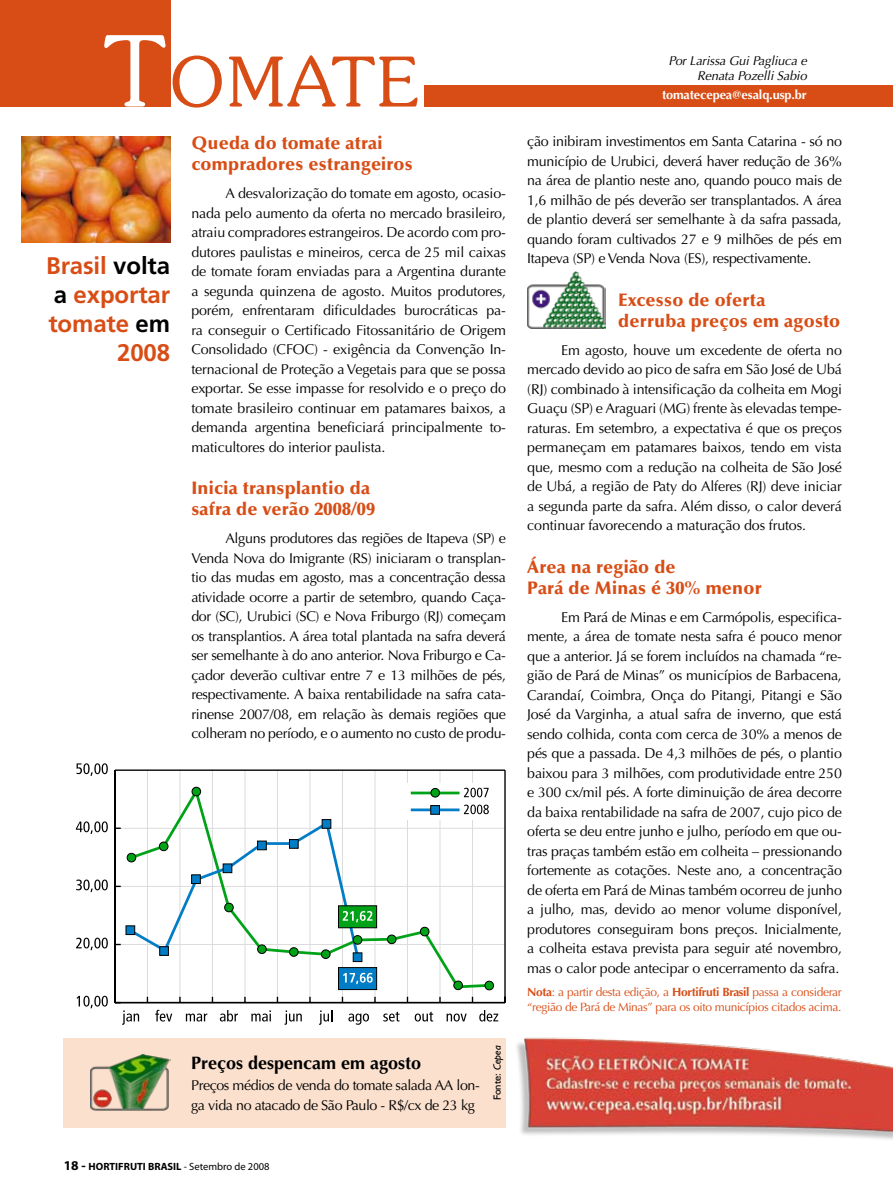
<style>
.page{position:relative;width:893px;height:1191px;background:#fff}
.page>*{position:absolute;margin:0;border:0;box-sizing:border-box;transform-origin:0 0}
.t1{font:300 68.25px "Souvenir";letter-spacing:.03em;color:#d84d15}
.t2{font:700 24px/28.8px "Frutiger";letter-spacing:-.005em;color:#d84d15;text-align:right}
.t3{font:900 18px/21px "Optima";letter-spacing:.015em;color:#d84d15}
.t4{font:700 18px "Optima";color:#000}
.t5{font:14.25px/19.5px "Optima";letter-spacing:-.02em;color:#000;text-align:justify}
.t6{font:italic 12.75px/15px "Optima";letter-spacing:-.01em;color:#000;text-align:right}
.t7{font:700 12.75px "Optima";letter-spacing:-.01em;color:#fff}
.t8{font:12px/15px "Optima";letter-spacing:-.03em;color:#d84d15}
.t9{font:700 10.5px "Myriad Pro";color:#000}
.t10{font:10.5px "Humanist 521 BT";color:#000}
.s1{font-size:97.5px;color:#fff}
.s2{color:#000}
.s3{font-style:italic}
.s4{font-size:13.5px}
.s5{font-weight:400}
.s6{font-weight:700}
</style>
<div class="page">
<div style="left:64px;top:1037px;width:442px;height:90px;background:#fae0cd"></div>
<hr style="left:147px;top:770px;width:1px;height:232px;background:#dcdcdc">
<hr style="left:180px;top:770px;width:1px;height:232px;background:#dcdcdc">
<hr style="left:212px;top:770px;width:1px;height:232px;background:#dcdcdc">
<hr style="left:245px;top:770px;width:1px;height:232px;background:#dcdcdc">
<hr style="left:277px;top:770px;width:1px;height:232px;background:#dcdcdc">
<hr style="left:310px;top:770px;width:1px;height:232px;background:#dcdcdc">
<hr style="left:342px;top:770px;width:1px;height:232px;background:#dcdcdc">
<hr style="left:375px;top:770px;width:1px;height:232px;background:#dcdcdc">
<hr style="left:407px;top:770px;width:1px;height:232px;background:#dcdcdc">
<hr style="left:440px;top:770px;width:1px;height:232px;background:#dcdcdc">
<hr style="left:472px;top:770px;width:1px;height:232px;background:#dcdcdc">
<hr style="left:115px;top:944px;width:390px;height:1px;background:#dcdcdc">
<hr style="left:115px;top:886px;width:390px;height:1px;background:#dcdcdc">
<hr style="left:115px;top:828px;width:390px;height:1px;background:#dcdcdc">
<hr style="left:115px;top:769px;width:390px;height:2px;background:#000">
<hr style="left:504px;top:770px;width:2px;height:232px;background:#000">
<svg style="left:179px;top:996px;width:2px;height:6px"></svg>
<svg style="left:244px;top:996px;width:2px;height:6px"></svg>
<svg style="left:309px;top:996px;width:2px;height:6px"></svg>
<svg style="left:374px;top:996px;width:2px;height:6px"></svg>
<svg style="left:439px;top:996px;width:2px;height:6px"></svg>
<hr style="left:115px;top:1002px;width:390px;height:1px;background:#000">
<hr style="left:114px;top:770px;width:2px;height:232px;background:#000">
<svg style="left:122px;top:1010px;width:17px;height:14px"></svg>
<svg style="left:155px;top:1009px;width:17px;height:12px"></svg>
<svg style="left:186px;top:1013px;width:21px;height:8px"></svg>
<svg style="left:220px;top:1010px;width:18px;height:11px"></svg>
<svg style="left:251px;top:1010px;width:20px;height:11px"></svg>
<svg style="left:285px;top:1010px;width:17px;height:14px"></svg>
<svg style="left:319px;top:1010px;width:13px;height:14px"></svg>
<svg style="left:348px;top:1013px;width:21px;height:11px"></svg>
<svg style="left:383px;top:1011px;width:16px;height:10px"></svg>
<svg style="left:415px;top:1011px;width:18px;height:10px"></svg>
<svg style="left:447px;top:1013px;width:20px;height:8px"></svg>
<svg style="left:479px;top:1010px;width:19px;height:11px"></svg>
<svg style="left:77px;top:995px;width:31px;height:13px"></svg>
<svg style="left:76px;top:937px;width:32px;height:13px"></svg>
<svg style="left:76px;top:879px;width:32px;height:13px"></svg>
<svg style="left:76px;top:821px;width:32px;height:13px"></svg>
<svg style="left:76px;top:763px;width:32px;height:13px"></svg>
<div style="left:405px;top:783px;width:90px;height:37px;background:#fff"></div>
<svg style="left:178px;top:784px;width:311px;height:205px"></svg>
<div style="left:420px;top:927px;width:9px;height:9px;background:#00a217;border-radius:50%"></div>
<div style="left:420px;top:927px;width:9px;height:9px;border:1px solid #000;border-radius:50%"></div>
<div style="left:387px;top:935px;width:9px;height:8px;background:#00a217;border-radius:50%"></div>
<div style="left:387px;top:934px;width:9px;height:10px;border:1px solid #000;border-radius:50%"></div>
<div style="left:192px;top:787px;width:9px;height:9px;background:#00a217;border-radius:50%"></div>
<div style="left:192px;top:787px;width:9px;height:9px;border:1px solid #000;border-radius:50%"></div>
<div style="left:454px;top:981px;width:8px;height:8px;background:#00a217;border-radius:50%"></div>
<div style="left:453px;top:980px;width:10px;height:10px;border:1px solid #000;border-radius:50%"></div>
<div style="left:485px;top:981px;width:9px;height:8px;background:#00a217;border-radius:50%"></div>
<div style="left:485px;top:980px;width:9px;height:10px;border:1px solid #000;border-radius:50%"></div>
<div style="left:338px;top:967px;width:39px;height:23px;background:#007dc6;border:1px solid #000"></div>
<svg style="left:343px;top:972px;width:30px;height:12px"></svg>
<div style="left:338px;top:905px;width:39px;height:23px;background:#00a217;border:1px solid #000"></div>
<svg style="left:127px;top:819px;width:245px;height:141px"></svg>
<div style="left:257px;top:840px;width:10px;height:10px;background:#007dc6;border:1px solid #000"></div>
<div style="left:289px;top:839px;width:9px;height:9px;background:#007dc6;border:1px solid #000"></div>
<div style="left:322px;top:819px;width:9px;height:9px;background:#007dc6;border:1px solid #000"></div>
<div style="left:353px;top:952px;width:9px;height:10px;background:#007dc6;border:1px solid #000"></div>
<div style="left:353px;top:935px;width:9px;height:9px;background:#00a217;border-radius:50%"></div>
<div style="left:353px;top:935px;width:9px;height:9px;border:1px solid #000;border-radius:50%"></div>
<img style="left:91px;top:1054px;width:79px;height:56px">
<img style="left:21px;top:136px;width:149px;height:107px">
<div style="left:0;top:0;width:170px;height:106px;background:#d84d15"></div>
<div style="left:424px;top:85px;width:469px;height:21px;background:#d84d15"></div>
<img style="left:517px;top:1037px;width:376px;height:103px">
<img style="left:527px;top:272px;width:78px;height:56px">
<h1 class="t1" style="left:104px;top:40px;width:316px"><span class="s1">T</span>OMATE</h1>
<h2 class="t2" style="left:46px;top:251px;width:126px">Brasil <span class="s2">volta a</span> exportar tomate <span class="s2">em<br></span>2008</h2>
<p class="t3" style="left:191px;top:133px;width:223px">Queda do tomate atrai compradores estrangeiros</p>
<p class="t5" style="left:191px;top:184px;width:316px;text-indent:34px">A desvalorização do tomate em agosto, ocasio&shy;nada pelo aumento da oferta no mercado brasileiro, atraiu compradores estrangeiros. De acordo com pro&shy;dutores paulistas e mineiros, cerca de 25 mil caixas de tomate foram enviadas para a Argentina durante a segunda quinzena de agosto. Muitos produtores, porém, enfrentaram dificuldades burocráticas pa&shy;ra conseguir o Certificado Fitossanitário de Origem Consolidado (CFOC) - exigência da Convenção In&shy;ternacional de Proteção a Vegetais para que se possa exportar. Se esse impasse for resolvido e o preço do tomate brasileiro continuar em patamares baixos, a demanda argentina beneficiará principalmente to&shy;maticultores do interior paulista.</p>
<p class="t3" style="left:191px;top:478px;width:185px">Inicia transplantio da safra de verão 2008/09</p>
<p class="t5" style="left:191px;top:529px;width:316px;text-indent:34px">Alguns produtores das regiões de Itapeva (SP) e Venda Nova do Imigrante (RS) iniciaram o transplan&shy;tio das mudas em agosto, mas a concentração dessa atividade ocorre a partir de setembro, quando Caça&shy;dor (SC), Urubici (SC) e Nova Friburgo (RJ) começam os transplantios. A área total plantada na safra deverá ser semelhante à do ano anterior. Nova Friburgo e Ca&shy;çador deverão cultivar entre 7 e 13 milhões de pés, respectivamente. A baixa rentabilidade na safra cata&shy;rinense 2007/08, em relação às demais regiões que colheram no período, e o aumento no custo de produ-</p>
<p class="t4" style="left:191px;top:1052px;width:231px">Preços despencam em agosto</p>
<p class="t5" style="left:191px;top:1075px;width:290px">Preços médios de venda do tomate salada AA lon&shy;ga vida no atacado de São Paulo - R$/cx de 23 kg</p>
<p class="t10" style="left:491px;top:1100px;width:57px;rotate:-90deg">Fonte: <span class="s3">Cepea</span></p>
<p class="t9" style="left:64px;top:1160px;width:207px"><span class="s4">18 -</span> HORTIFRUTI BRASIL <span class="s5">- Setembro de 2008</span></p>
<p class="t6" style="left:669px;top:53px;width:140px">Por Larissa Gui Pagliuca e<br>Renata Pozelli Sabio</p>
<p class="t7" style="left:662px;top:88px;width:146px">tomatecepea@esalq.usp.br</p>
<p class="t5" style="left:527px;top:132px;width:316px">ção inibiram investimentos em Santa Catarina - só no município de Urubici, deverá haver redução de 36% na área de plantio neste ano, quando pouco mais de 1,6 milhão de pés deverão ser transplantados. A área de plantio deverá ser semelhante à da safra passada, quando foram cultivados 27 e 9 milhões de pés em Itapeva (SP) e Venda Nova (ES), respectivamente.</p>
<p class="t3" style="left:618px;top:289px;width:223px">Excesso de oferta<br>derruba preços em agosto</p>
<p class="t5" style="left:527px;top:340px;width:316px;text-indent:34px">Em agosto, houve um excedente de oferta no mercado devido ao pico de safra em São José de Ubá (RJ) combinado à intensificação da colheita em Mogi Guaçu (SP) e Araguari (MG) frente às elevadas tempe&shy;raturas. Em setembro, a expectativa é que os preços permaneçam em patamares baixos, tendo em vista que, mesmo com a redução na colheita de São José de Ubá, a região de Paty do Alferes (RJ) deve iniciar a segunda parte da safra. Além disso, o calor deverá continuar favorecendo a maturação dos frutos.</p>
<p class="t3" style="left:527px;top:556px;width:236px">Área na região de<br>Pará de Minas é 30% menor</p>
<p class="t5" style="left:527px;top:607px;width:316px;text-indent:34px">Em Pará de Minas e em Carmópolis, especifica&shy;mente, a área de tomate nesta safra é pouco menor que a anterior. Já se forem incluídos na chamada “re&shy;gião de Pará de Minas” os municípios de Barbacena, Carandaí, Coimbra, Onça do Pitangi, Pitangi e São José da Varginha, a atual safra de inverno, que está sendo colhida, conta com cerca de 30% a menos de pés que a passada. De 4,3 milhões de pés, o plantio baixou para 3 milhões, com produtividade entre 250 e 300 cx/mil pés. A forte diminuição de área decorre da baixa rentabilidade na safra de 2007, cujo pico de oferta se deu entre junho e julho, período em que ou&shy;tras praças também estão em colheita – pressionando fortemente as cotações. Neste ano, a concentração de oferta em Pará de Minas também ocorreu de junho a julho, mas, devido ao menor volume disponível, produtores conseguiram bons preços. Inicialmente, a colheita estava prevista para seguir até novembro, mas o calor pode antecipar o encerramento da safra.</p>
<p class="t8" style="left:527px;top:985px;width:316px"><span class="s6">Nota</span>: a partir desta edição, a <span class="s6">Hortifruti Brasil</span> passa a considerar “região de Pará de Minas” para os oito municípios citados acima.</p>
</div>
